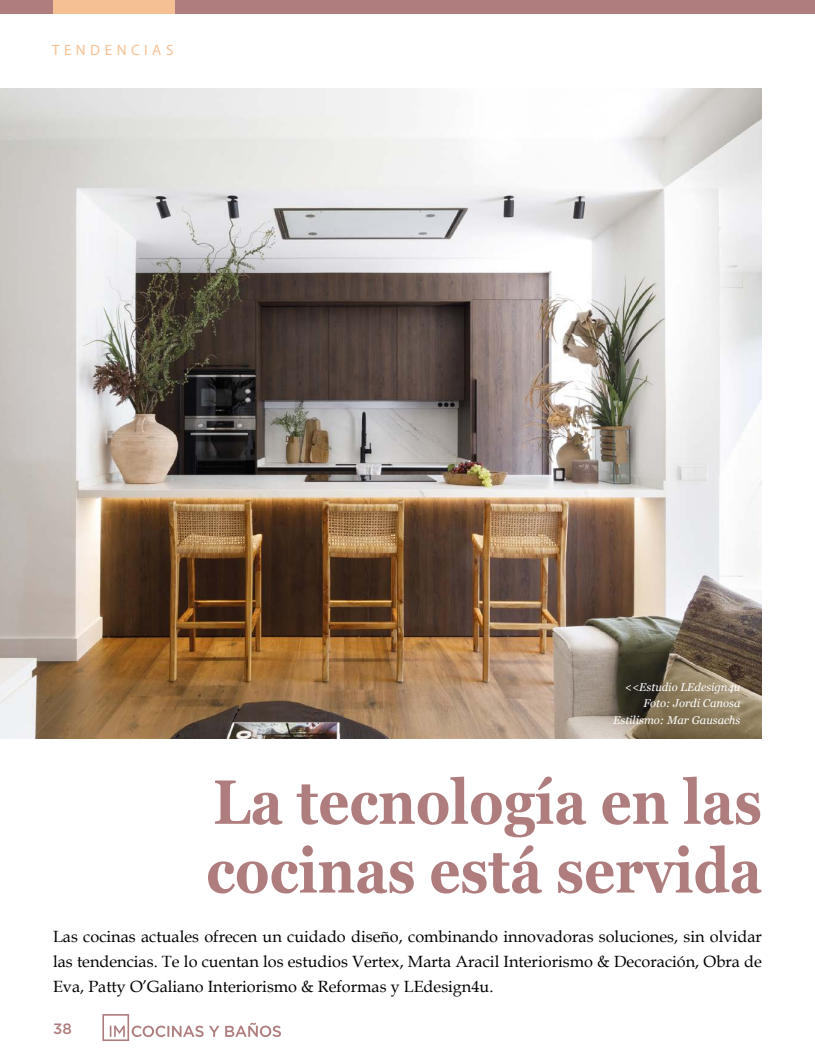
<style>
.page{position:relative;width:815px;height:1063px;background:#fff}
.page>*{position:absolute;margin:0;border:0;box-sizing:border-box;transform-origin:0 0}
.t1{font:700 62.5px/68.8px "Georgia";color:#b07d7e;scale:.87 1}
.t2{font:16.25px/25px "Book Antiqua";color:#000;text-align:justify}
.t3{font:15px "Myriad Pro";letter-spacing:.3em;color:#f5c194}
.t4{font:500 15px "Gotham";color:#b07d7e}
.t5{font:italic 11.25px/16.2px "Georgia";color:#fff;text-align:right}
</style>
<div class="page">
<div style="left:0;top:0;width:815px;height:14px;background:#b07d7e"></div>
<div style="left:53px;top:0;width:121px;height:14px;background:#f5c194"></div>
<svg style="left:102px;top:1014px;width:117px;height:27px"></svg>
<svg style="left:225px;top:1023px;width:56px;height:14px"></svg>
<img style="left:0;top:89px;width:762px;height:650px">
<p class="t3" style="left:52px;top:41px;width:123px">TENDENCIAS</p>
<p class="t5" style="left:613px;top:679px;width:129px">&lt;&lt;Estudio LEdesign4u<br>Foto: Jordi Canosa<br>Estilismo: Mar Gausachs</p>
<h1 class="t1" style="left:206px;top:768px;width:640px">La tecnología en las cocinas está servida</h1>
<p class="t2" style="left:53px;top:924px;width:710px">Las cocinas actuales ofrecen un cuidado diseño, combinando innovadoras soluciones, sin olvidar las tendencias. Te lo cuentan los estudios Vertex, Marta Aracil Interiorismo &amp; Decoración, Obra de Eva, Patty O’Galiano Interiorismo &amp; Reformas y LEdesign4u.</p>
<p class="t4" style="left:53px;top:1018px;width:20px">38</p>
</div>
